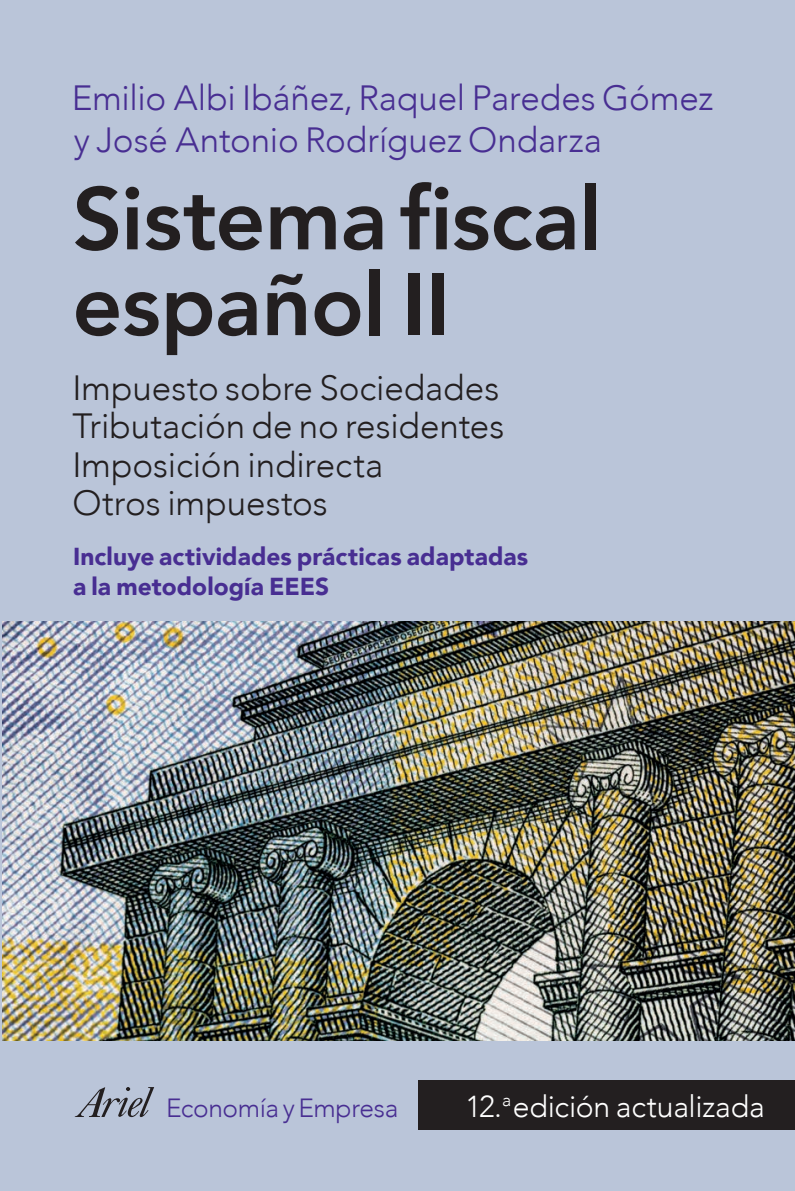
<style>
.page{position:relative;width:795px;height:1191px;background:#fff}
.page>*{position:absolute;margin:0;border:0;box-sizing:border-box;transform-origin:0 0}
.t1{font:800 87.5px/85.8px "Avenir";letter-spacing:-.005em;color:#231f20}
.t2{font:300 35px/38.5px "Avenir";letter-spacing:-.005em;color:#231f20}
.t3{font:300 35px/42px "Avenir";letter-spacing:-.005em;color:#482e92}
.t4{font:300 30.28px "Avenir";letter-spacing:-.01em;color:#fff}
.t5{font:300 26.25px "Avenir";letter-spacing:-.01em;color:#482e92}
.t6{font:900 24.5px/29.4px "Avenir";letter-spacing:.005em;color:#482e92}
</style>
<div class="page">
<div style="left:0;top:0;width:794px;height:1190px;background:#bac5d9"></div>
<svg style="left:75px;top:1087px;width:79px;height:30px"></svg>
<img style="left:3px;top:621px;width:791px;height:419px">
<div style="left:418px;top:1080px;width:376px;height:50px;background:#231f20"></div>
<p class="t3" style="left:72px;top:77px;width:643px">Emilio Albi Ibáñez, Raquel Paredes Gómez y José Antonio Rodríguez Ondarza</p>
<h1 class="t1" style="left:72px;top:176px;width:531px">Sistema fiscal español II</h1>
<p class="t2" style="left:72px;top:368px;width:433px">Impuesto sobre Sociedades<br>Tributación de no residentes<br>Imposición indirecta<br>Otros impuestos</p>
<p class="t6" style="left:73px;top:541px;width:456px">Incluye actividades prácticas adaptadas a la metodología EEES</p>
<p class="t5" style="left:166px;top:1092px;width:234px">Economía y Empresa</p>
<p class="t4" style="left:465px;top:1088px;width:301px">12.<sup>a</sup> edición actualizada</p>
</div>
